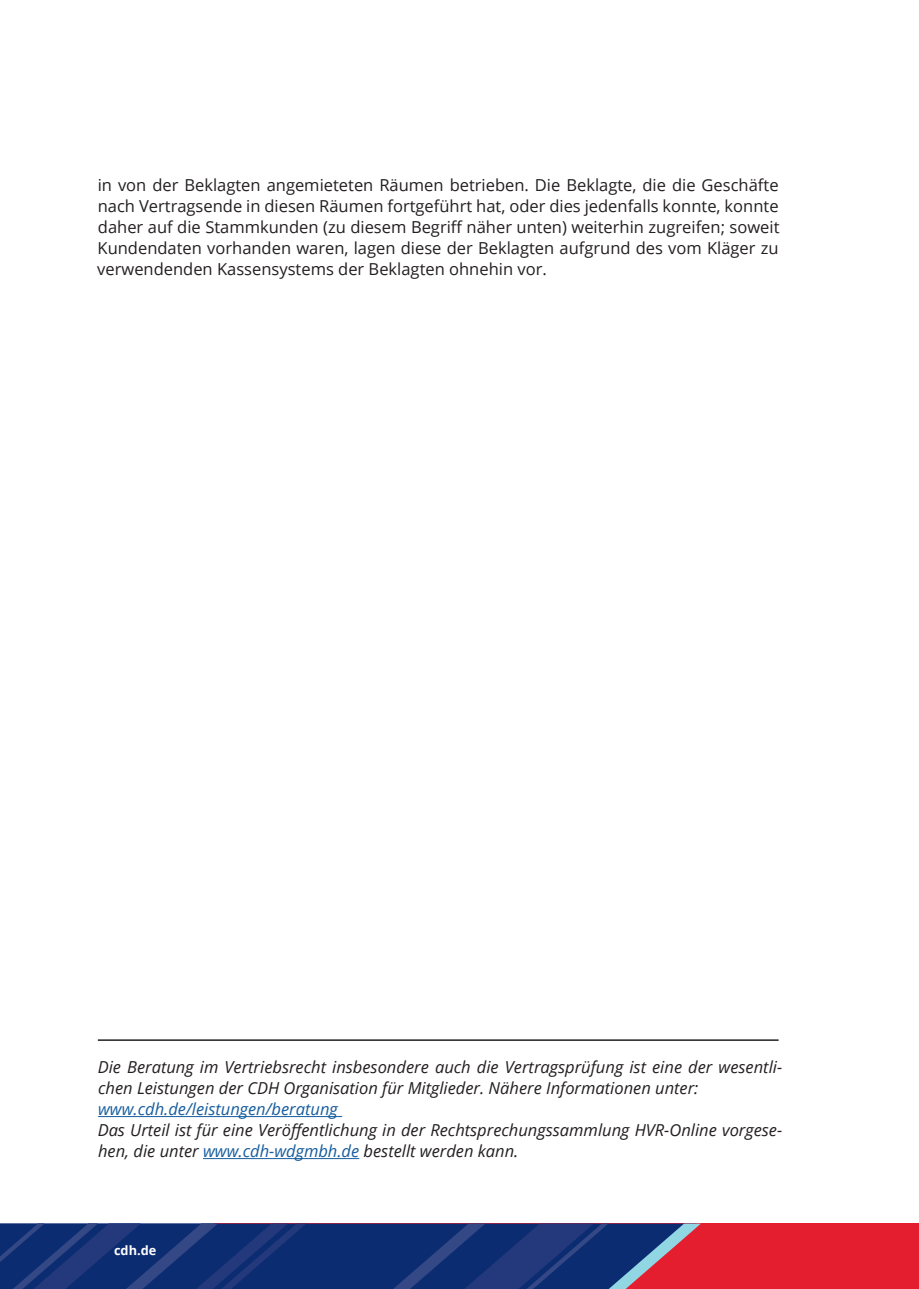
<style>
.page{position:relative;width:919px;height:1289px;background:#fff}
.page>*{position:absolute;margin:0;border:0;box-sizing:border-box;transform-origin:0 0}
.t1{font:16.5px/21px "Open Sans";color:#231f20;text-align:justify}
.t2{font:italic 16.5px/21px "Open Sans";color:#231f20}
.t3{font:italic 16.5px "Open Sans";color:#175d9e}
.t4{font:700 12.75px "Open Sans";color:#fff}
.s1{color:#175d9e}
</style>
<div class="page">
<hr style="left:98px;top:1116px;width:244px;height:1px;background:#175d9e">
<hr style="left:203px;top:1158px;width:156px;height:1px;background:#175d9e">
<hr style="left:98px;top:1039px;width:680px;height:1px;background:#231f20">
<div style="left:215px;top:1223px;width:703px;height:65px;background:#e41e2e"></div>
<svg style="left:0;top:1223px;width:701px;height:65px"></svg>
<p class="t1" style="left:97px;top:174px;width:683px">in von der Beklagten angemieteten Räumen betrieben. Die Beklagte, die die Geschäfte nach Vertragsende in diesen Räumen fortgeführt hat, oder dies jedenfalls konnte, konnte daher auf die Stammkunden (zu diesem Begriff näher unten) weiterhin zugreifen; soweit Kundendaten vorhanden waren, lagen diese der Beklagten aufgrund des vom Kläger zu verwendenden Kassensystems der Beklagten ohnehin vor.</p>
<p class="t2" style="left:98px;top:1056px;width:686px">Die Beratung im Vertriebsrecht insbesondere auch die Vertragsprüfung ist eine der wesentli&shy;chen Leistungen der CDH Organisation für Mitglieder. Nähere Informationen unter:</p>
<p class="t3" style="left:98px;top:1097px;width:241px">www.cdh.de/leistungen/beratung</p>
<p class="t2" style="left:98px;top:1119px;width:686px">Das Urteil ist für eine Veröffentlichung in der Rechtsprechungssammlung HVR-Online vorgese&shy;hen, die unter <span class="s1">www.cdh-wdgmbh.de</span> bestellt werden kann.</p>
<p class="t4" style="left:114px;top:1241px;width:44px">cdh.de</p>
</div>
